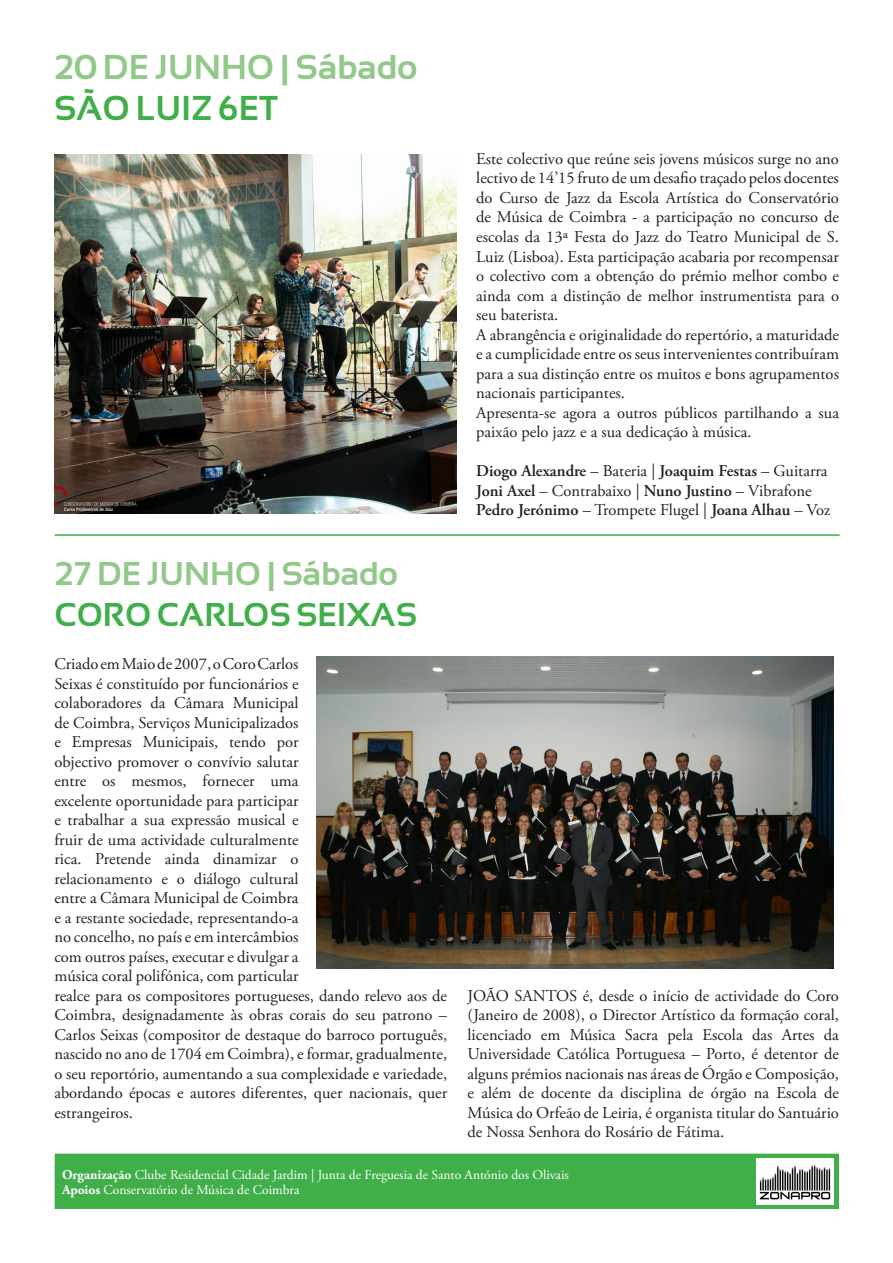
<style>
.page{position:relative;width:893px;height:1263px;background:#fff}
.page>*{position:absolute;margin:0;border:0;box-sizing:border-box;transform-origin:0 0}
.t1{font:700 34.5px "Sansation";color:#92c889}
.t2{font:700 34.5px "Sansation";color:#40ae49}
.t3{font:700 33px "Sansation";color:#92c889}
.t4{font:700 33px "Sansation";color:#40ae49}
.t5{font:16.5px/19.5px "Adobe Garamond Pro";color:#231f20;text-align:justify}
.t6{font:600 16.5px "Adobe Garamond Pro";color:#231f20}
.t7{font:13.5px "Adobe Garamond Pro";color:#fff}
.s1{font-weight:400}
.s2{font-weight:600}
.s3{font-weight:700}
</style>
<div class="page">
<hr style="left:55px;top:534px;width:785px;height:2px;background:#40ae49">
<img style="left:55px;top:154px;width:402px;height:360px">
<img style="left:316px;top:656px;width:518px;height:312px">
<div style="left:55px;top:1153px;width:784px;height:56px;background:#40ae49;border:2px solid #40ae49"></div>
<img style="left:756px;top:1158px;width:78px;height:46px">
<p class="t1" style="left:54px;top:48px;width:365px">20 DE JUNHO | Sábado</p>
<p class="t2" style="left:54px;top:88px;width:225px">SÃO LUIZ 6ET</p>
<p class="t5" style="left:476px;top:150px;width:364px">Este colectivo que reúne seis jovens músicos surge no ano lectivo de 14’15 fruto de um desafio traçado pelos docentes do Curso de Jazz da Escola Artística do Conservatório de Música de Coimbra - a participação no concurso de escolas da 13ª Festa do Jazz do Teatro Municipal de S.<br>Luiz (Lisboa). Esta participação acabaria por recompensar o colectivo com a obtenção do prémio melhor combo e ainda com a distinção de melhor instrumentista para o seu baterista.</p>
<p class="t5" style="left:476px;top:325px;width:364px">A abrangência e originalidade do repertório, a maturidade e a cumplicidade entre os seus intervenientes contribuíram para a sua distinção entre os muitos e bons agrupamentos nacionais participantes.</p>
<p class="t5" style="left:476px;top:403px;width:364px">Apresenta-se agora a outros públicos partilhando a sua paixão pelo jazz e a sua dedicação à música.</p>
<p class="t6" style="left:476px;top:461px;width:353px">Diogo Alexandre <span class="s1">– Bateria |</span> Joaquim Festas <span class="s1">– Guitarra</span></p>
<p class="t5" style="left:476px;top:481px;width:337px"><span class="s2">Joni Axel</span> – Contrabaixo | <span class="s2">Nuno Justino</span> – Vibrafone</p>
<p class="t6" style="left:476px;top:500px;width:356px">Pedro Jerónimo <span class="s1">– Trompete Flugel |</span> Joana Alhau <span class="s1">– Voz</span></p>
<p class="t3" style="left:54px;top:556px;width:345px">27 DE JUNHO | Sábado</p>
<p class="t4" style="left:54px;top:596px;width:364px">CORO CARLOS SEIXAS</p>
<p class="t5" style="left:54px;top:655px;width:394px;text-align:left">Criado em Maio de 2007, o Coro Carlos<br>Seixas é constituído por funcionários e<br>colaboradores da Câmara Municipal<br>de Coimbra, Serviços Municipalizados<br>e Empresas Municipais, tendo por<br>objectivo promover o convívio salutar<br>entre os mesmos, fornecer uma<br>excelente oportunidade para participar<br>e trabalhar a sua expressão musical e<br>fruir de uma actividade culturalmente<br>rica. Pretende ainda dinamizar o<br>relacionamento e o diálogo cultural<br>entre a Câmara Municipal de Coimbra<br>e a restante sociedade, representando-a<br>no concelho, no país e em intercâmbios<br>com outros países, executar e divulgar a<br>música coral polifónica, com particular<br>realce para os compositores portugueses, dando relevo aos de Coimbra, designadamente às obras corais do seu patrono – Carlos Seixas (compositor de destaque do barroco português, nascido no ano de 1704 em Coimbra), e formar, gradualmente, o seu reportório, aumentando a sua complexidade e variedade, abordando épocas e autores diferentes, quer nacionais, quer estrangeiros.</p>
<p class="t5" style="left:468px;top:986px;width:373px">JOÃO SANTOS é, desde o início de actividade do Coro (Janeiro de 2008), o Director Artístico da formação coral, licenciado em Música Sacra pela Escola das Artes da Universidade Católica Portuguesa – Porto, é detentor de alguns prémios nacionais nas áreas de Órgão e Composição, e além de docente da disciplina de órgão na Escola de Música do Orfeão de Leiria, é organista titular do Santuário de Nossa Senhora do Rosário de Fátima.</p>
<p class="t7" style="left:62px;top:1166px;width:508px"><span class="s3">Organização</span> Clube Residencial Cidade Jardim | Junta de Freguesia de Santo António dos Olivais</p>
<p class="t7" style="left:62px;top:1181px;width:239px"><span class="s3">Apoios</span> Conservatório de Música de Coimbra</p>
</div>
